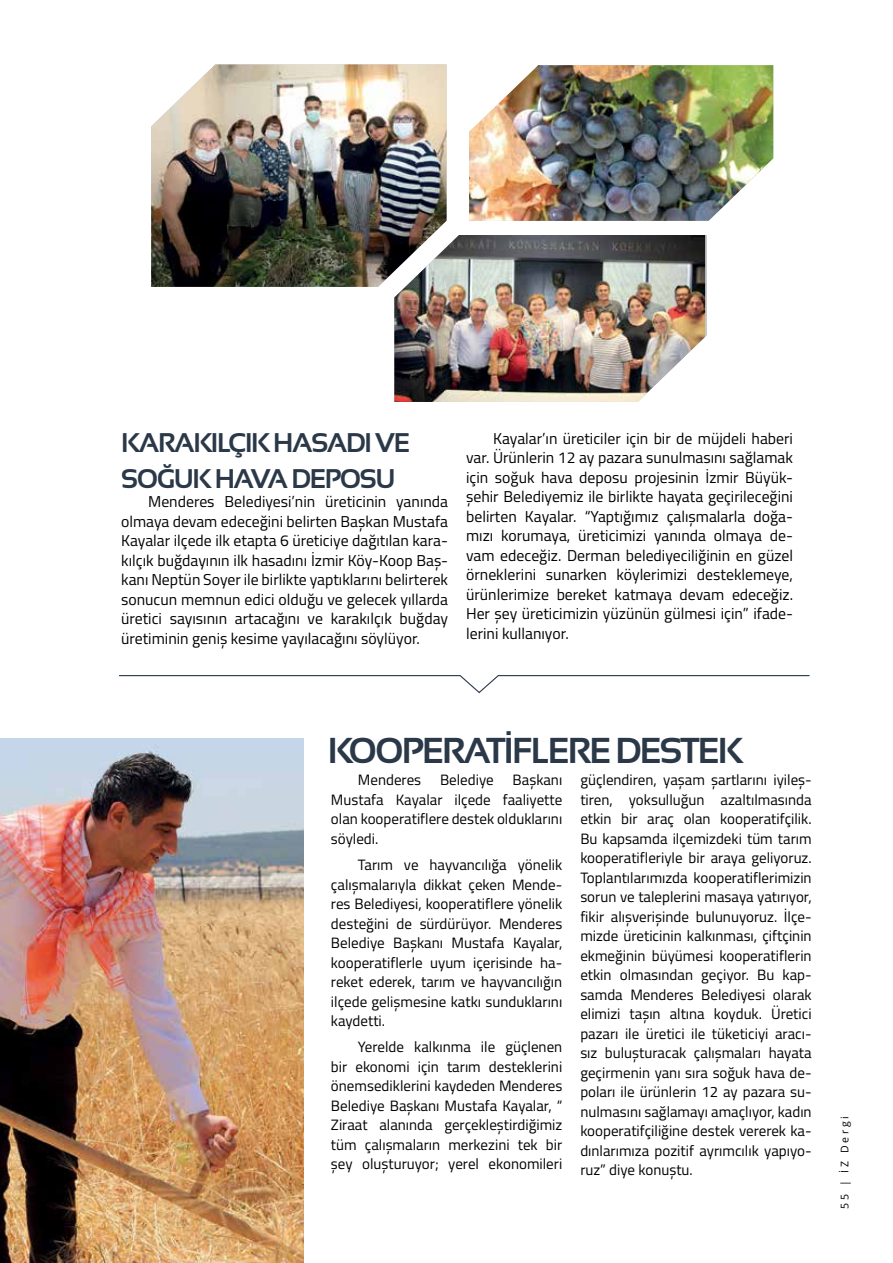
<style>
.page{position:relative;width:893px;height:1263px;background:#fff}
.page>*{position:absolute;margin:0;border:0;box-sizing:border-box;transform-origin:0 0}
.t1{font:700 36px "Sansation";letter-spacing:-.05em;color:#2a3848}
.t2{font:700 27px/36px "Sansation";letter-spacing:-.05em;color:#2a3848}
.t3{font:15.75px/19.5px "Titillium";color:#000;text-align:justify}
.t4{font:15px/19.5px "Titillium";color:#000;text-align:justify}
.t5{font:10.5px "Open Sans";letter-spacing:.25em;color:#000}
</style>
<div class="page">
<img style="left:469px;top:65px;width:304px;height:156px">
<img style="left:394px;top:235px;width:311px;height:167px">
<img style="left:151px;top:64px;width:296px;height:223px">
<svg style="left:119px;top:675px;width:691px;height:19px"></svg>
<img style="left:0;top:738px;width:304px;height:525px">
<h2 class="t2" style="left:121px;top:424px;width:290px">KARAKILÇIK HASADI VE<br>SOĞUK HAVA DEPOSU</h2>
<p class="t3" style="left:121px;top:491px;width:328px;text-indent:27px">Menderes Belediyesi’nin üreticinin yanında olmaya devam edeceğini belirten Başkan Mustafa Kayalar ilçede ilk etapta 6 üreticiye dağıtılan kara&shy;kılçık buğdayının ilk hasadını İzmir Köy-Koop Baş&shy;kanı Neptün Soyer ile birlikte yaptıklarını belirterek sonucun memnun edici olduğu ve gelecek yıllarda üretici sayısının artacağını ve karakılçık buğday üretiminin geniş kesime yayılacağını söylüyor.</p>
<p class="t3" style="left:466px;top:428px;width:328px;text-indent:27px">Kayalar’ın üreticiler için bir de müjdeli haberi var. Ürünlerin 12 ay pazara sunulmasını sağlamak için soğuk hava deposu projesinin İzmir Büyük&shy;şehir Belediyemiz ile birlikte hayata geçirileceğini belirten Kayalar. “Yaptığımız çalışmalarla doğa&shy;mızı korumaya, üreticimizi yanında olmaya de&shy;vam edeceğiz. Derman belediyeciliğinin en güzel örneklerini sunarken köylerimizi desteklemeye, ürünlerimize bereket katmaya devam edeceğiz.<br>Her şey üreticimizin yüzünün gülmesi için” ifade&shy;lerini kullanıyor.</p>
<h1 class="t1" style="left:328px;top:730px;width:417px">KOOPERATİFLERE DESTEK</h1>
<p class="t4" style="left:331px;top:770px;width:233px;text-indent:182px">Başkanı Mustafa Kayalar ilçede faaliyette olan kooperatiflere destek olduklarını söyledi.</p>
<p class="t4" style="left:331px;top:854px;width:233px;text-indent:27px">Tarım ve hayvancılığa yönelik çalışmalarıyla dikkat çeken Mende&shy;res Belediyesi, kooperatiflere yönelik desteğini de sürdürüyor. Menderes Belediye Başkanı Mustafa Kayalar, kooperatiflerle uyum içerisinde ha&shy;reket ederek, tarım ve hayvancılığın ilçede gelişmesine katkı sunduklarını kaydetti.</p>
<p class="t4" style="left:331px;top:1037px;width:233px;text-indent:27px">Yerelde kalkınma ile güçlenen bir ekonomi için tarım desteklerini önemsediklerini kaydeden Menderes Belediye Başkanı Mustafa Kayalar, “ Ziraat alanında gerçekleştirdiğimiz tüm çalışmaların merkezini tek bir şey oluşturuyor; yerel ekonomileri</p>
<p class="t4" style="left:358px;top:770px;width:65px">Menderes</p>
<p class="t4" style="left:440px;top:770px;width:55px">Belediye</p>
<p class="t4" style="left:580px;top:770px;width:233px">güçlendiren, yaşam şartlarını iyileş&shy;tiren, yoksulluğun azaltılmasında etkin bir araç olan kooperatifçilik.<br>Bu kapsamda ilçemizdeki tüm tarım kooperatifleriyle bir araya geliyoruz.<br>Toplantılarımızda kooperatiflerimizin sorun ve taleplerini masaya yatırıyor, fikir alışverişinde bulunuyoruz. İlçe&shy;mizde üreticinin kalkınması, çiftçinin ekmeğinin büyümesi kooperatiflerin etkin olmasından geçiyor. Bu kap&shy;samda Menderes Belediyesi olarak elimizi taşın altına koyduk. Üretici pazarı ile üretici ile tüketiciyi aracı&shy;sız buluşturacak çalışmaları hayata geçirmenin yanı sıra soğuk hava de&shy;poları ile ürünlerin 12 ay pazara su&shy;nulmasını sağlamayı amaçlıyor, kadın kooperatifçiliğine destek vererek ka&shy;dınlarımıza pozitif ayrımcılık yapıyo&shy;ruz” diye konuştu.</p>
<p class="t5" style="left:837px;top:1209px;width:94px;rotate:-90deg">55 | İZ Dergi</p>
</div>
